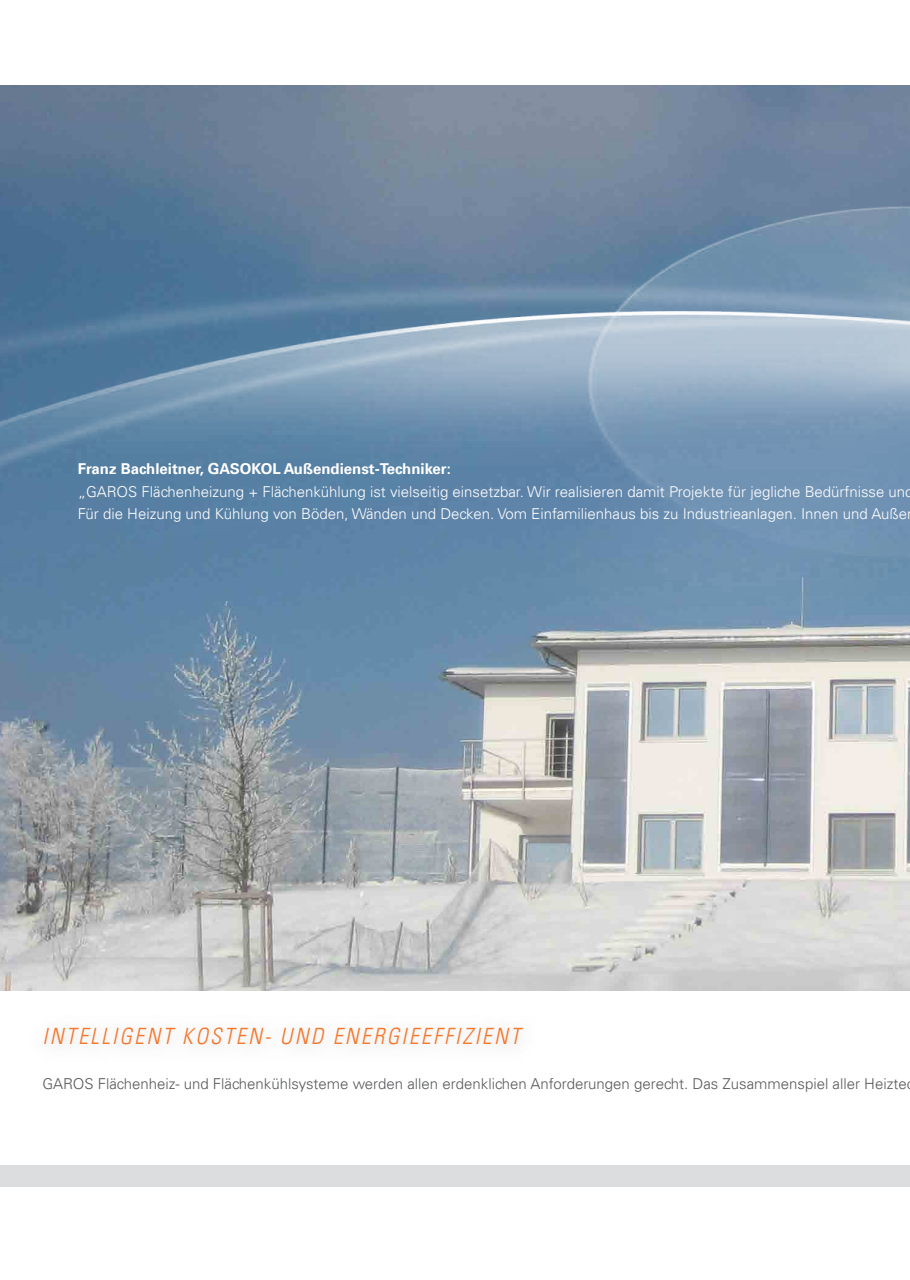
<style>
.page{position:relative;width:910px;height:1280px;background:#fff}
.page>*{position:absolute;margin:0;border:0;box-sizing:border-box;transform-origin:0 0}
.t1{font:italic 300 condensed 22.5px "Univers LT";letter-spacing:.1em;color:#f4772c}
.t2{font:300 15px "Univers LT";color:#fff}
.t3{font:300 15px "Univers LT";color:#57585a}
.t4{font:700 15px "Univers LT";color:#fff}
</style>
<div class="page">
<img style="left:0;top:85px;width:910px;height:905px">
<div style="left:0;top:1165px;width:910px;height:21px;background:#dcdddf"></div>
<img style="left:0;top:190px;width:910px;height:490px">
<svg style="left:0;top:948px;width:599px;height:94px"></svg>
<p class="t4" style="left:78px;top:460px;width:374px">Franz Bachleitner, GASOKOL Außendienst-Techniker:</p>
<p class="t2" style="left:78px;top:482px;width:837px">„GAROS Flächenheizung + Flächenkühlung ist vielseitig einsetzbar. Wir realisieren damit Projekte für jegliche Bedürfnisse und</p>
<p class="t2" style="left:78px;top:505px;width:831px">Für die Heizung und Kühlung von Böden, Wänden und Decken. Vom Einfamilienhaus bis zu Industrieanlagen. Innen und Auße</p>
<p class="t1" style="left:43px;top:1023px;width:479px">INTELLIGENT KOSTEN- UND ENERGIEEFFIZIENT</p>
<p class="t3" style="left:43px;top:1074px;width:866px">GAROS Flächenheiz- und Flächenkühlsysteme werden allen erdenklichen Anforderungen gerecht. Das Zusammenspiel aller Heizte</p>
</div>
